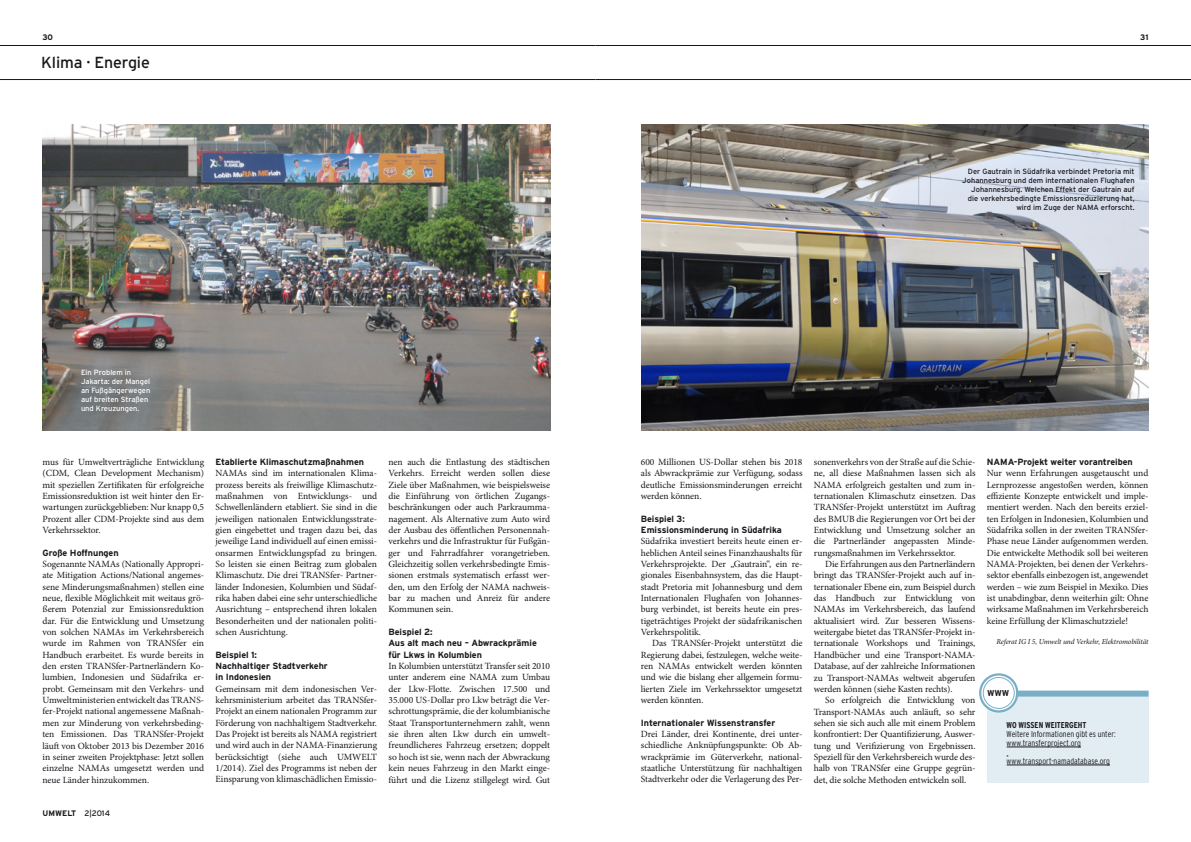
<style>
.page{position:relative;width:1191px;height:842px;background:#fff}
.page>*{position:absolute;margin:0;border:0;box-sizing:border-box;transform-origin:0 0}
.t1{font:16px "Interstate";letter-spacing:-.01em;color:#1a171c}
.t2{font:9.5px/11.3px "Minion Pro";letter-spacing:-.01em;color:#1a171c;text-align:justify}
.t3{font:700 9px/11.3px "Interstate";letter-spacing:-.005em;color:#1a171c}
.t4{font:300 condensed 8.5px/9px "Interstate";color:#1a171c}
.t5{font:700 condensed 8.5px "Interstate";color:#1a171c}
.t6{font:700 8.5px "Interstate";color:#1a171c}
.t7{font:700 8px "Interstate";color:#1a171c}
.t8{font:7.5px/9px "Interstate";color:#1a171c;text-align:right}
.t9{font:7.5px/9px "Interstate";color:#fff}
.t10{font:italic 7.5px "Minion Pro";letter-spacing:-.015em;color:#1a171c}
.s1{font-weight:400}
</style>
<div class="page">
<hr style="left:0;top:45px;width:595px;height:1px;background:#1a171c">
<hr style="left:595px;top:79px;width:596px;height:1px;background:#1a171c">
<hr style="left:595px;top:45px;width:596px;height:1px;background:#1a171c">
<hr style="left:0;top:79px;width:595px;height:1px;background:#1a171c">
<div style="left:986px;top:691px;width:162px;height:91px;background:#e1edf3"></div>
<div style="left:986px;top:691px;width:162px;height:6px;background:#78aec6"></div>
<svg style="left:981px;top:675px;width:35px;height:35px"></svg>
<div style="left:979px;top:673px;width:39px;height:39px;border:2px solid #78aec6;border-radius:50%"></div>
<div style="left:983px;top:677px;width:31px;height:32px;border:1px solid #78aec6;border-radius:50%"></div>
<hr style="left:1006px;top:747px;width:75px;height:1px;background:#1a171c">
<hr style="left:1006px;top:765px;width:104px;height:1px;background:#1a171c">
<img style="left:43px;top:125px;width:507px;height:306px">
<img style="left:641px;top:125px;width:507px;height:306px">
<p class="t7" style="left:43px;top:32px;width:12px">30</p>
<p class="t7" style="left:1140px;top:32px;width:10px">31</p>
<h1 class="t1" style="left:41px;top:53px;width:110px">Klima · Energie</h1>
<p class="t9" style="left:81px;top:368px;width:71px">Ein Problem in<br>Jakarta: der Mangel an Fußgängerwegen auf breiten Straßen und Kreuzungen.</p>
<p class="t2" style="left:43px;top:457px;width:163px">mus für Umweltverträgliche Entwicklung (CDM, Clean Development Mechanism) mit speziellen Zertifikaten für erfolgreiche Emissionsreduktion ist weit hinter den Er&shy;wartungen zurückgeblieben: Nur knapp 0,5<br>Prozent aller CDM-Projekte sind aus dem Verkehrssektor.</p>
<p class="t3" style="left:43px;top:547px;width:78px">Große Hoffnungen</p>
<p class="t2" style="left:43px;top:559px;width:163px">Sogenannte NAMAs (Nationally Appropri&shy;ate Mitigation Actions/National angemes&shy;sene Minderungsmaßnahmen) stellen eine neue, flexible Möglichkeit mit weitaus grö&shy;ßerem Potenzial zur Emissionsreduktion dar. Für die Entwicklung und Umsetzung von solchen NAMAs im Verkehrsbereich wurde im Rahmen von TRANSfer ein Handbuch erarbeitet. Es wurde bereits in den ersten TRANSfer-Partnerländern Ko&shy;lumbien, Indonesien und Südafrika er&shy;probt. Gemeinsam mit den Verkehrs- und Umweltministerien entwickelt das TRANS&shy;fer-Projekt national angemessene Maßnah&shy;men zur Minderung von verkehrsbeding&shy;ten Emissionen. Das TRANSfer-Projekt läuft von Oktober 2013 bis Dezember 2016 in seiner zweiten Projektphase: Jetzt sollen einzelne NAMAs umgesetzt werden und neue Länder hinzukommen.</p>
<p class="t7" style="left:43px;top:809px;width:69px">UMWELT <span class="s1">2|2014</span></p>
<p class="t3" style="left:215px;top:456px;width:150px">Etablierte Klimaschutzmaßnahmen</p>
<p class="t2" style="left:215px;top:468px;width:163px">NAMAs sind im internationalen Klima&shy;prozess bereits als freiwillige Klimaschutz&shy;maßnahmen von Entwicklungs- und Schwellenländern etabliert. Sie sind in die jeweiligen nationalen Entwicklungsstrate&shy;gien eingebettet und tragen dazu bei, das jeweilige Land individuell auf einen emissi&shy;onsarmen Entwicklungspfad zu bringen.<br>So leisten sie einen Beitrag zum globalen Klimaschutz. Die drei TRANSfer- Partner&shy;länder Indonesien, Kolumbien und Südaf&shy;rika haben dabei eine sehr unterschiedliche Ausrichtung – entsprechend ihren lokalen Besonderheiten und der nationalen politi&shy;schen Ausrichtung.</p>
<p class="t3" style="left:215px;top:649px;width:114px">Beispiel 1:<br>Nachhaltiger Stadtverkehr in I ndonesien</p>
<p class="t2" style="left:215px;top:683px;width:163px">Gemeinsam mit dem indonesischen Ver&shy;kehrsministerium arbeitet das TRANSfer-Projekt an einem nationalen Programm zur Förderung von nachhaltigem Stadtverkehr.<br>Das Projekt ist bereits als NAMA registriert und wird auch in der NAMA-Finanzierung berücksichtigt (siehe auch UMWELT 1/2014). Ziel des Programms ist neben der Einsparung von klimaschädlichen Emissio-</p>
<p class="t2" style="left:388px;top:457px;width:163px">nen auch die Entlastung des städtischen Verkehrs. Erreicht werden sollen diese Ziele über Maßnahmen, wie beispielsweise die Einführung von örtlichen Zugangs&shy;beschränkungen oder auch Parkraumma&shy;nagement. Als Alternative zum Auto wird der Ausbau des öffentlichen Personennah&shy;verkehrs und die Infrastruktur für Fußgän&shy;ger und Fahrradfahrer vorangetrieben.<br>Gleichzeitig sollen verkehrsbedingte Emis&shy;sionen erstmals systematisch erfasst wer&shy;den, um den Erfolg der NAMA nachweis&shy;bar zu machen und Anreiz für andere Kommunen sein.</p>
<p class="t3" style="left:388px;top:626px;width:150px">Beispiel 2:<br>Aus alt mach neu – Abwrackprämie für Lkws in Kolumbien</p>
<p class="t2" style="left:388px;top:661px;width:163px">In Kolumbien unterstützt Transfer seit 2010 unter anderem eine NAMA zum Umbau der Lkw-Flotte. Zwischen 17.500 und 35.000 US-Dollar pro Lkw beträgt die Ver&shy;schrottungsprämie, die der kolumbianische Staat Transportunternehmern zahlt, wenn sie ihren alten Lkw durch ein umwelt&shy;freundlicheres Fahrzeug ersetzen; doppelt so hoch ist sie, wenn nach der Abwrackung kein neues Fahrzeug in den Markt einge&shy;führt und die Lizenz stillgelegt wird. Gut</p>
<p class="t8" style="left:962px;top:167px;width:174px">Der Gautrain in Südafrika verbindet Pretoria mit Johannesburg und dem internationalen Flughafen Johannesburg. Welchen Effekt der Gautrain auf die verkehrsbedingte Emissionsreduzierung hat, wird im Zuge der NAMA erforscht.</p>
<p class="t2" style="left:641px;top:457px;width:163px">600 Millionen US-Dollar stehen bis 2018 als Abwrackprämie zur Verfügung, sodass deutliche Emissionsminderungen erreicht werden können.</p>
<p class="t3" style="left:641px;top:513px;width:142px">Beispiel 3:<br>Emissionsminderung in Südafrika</p>
<p class="t2" style="left:641px;top:536px;width:163px">Südafrika investiert bereits heute einen er&shy;heblichen Anteil seines Finanzhaushalts für Verkehrsprojekte. Der „Gautrain“, ein re&shy;gionales Eisenbahnsystem, das die Haupt&shy;stadt Pretoria mit Johannesburg und dem Internationalen Flughafen von Johannes&shy;burg verbindet, ist bereits heute ein pres&shy;tigeträchtiges Projekt der südafrikanischen Verkehrspolitik.</p>
<p class="t2" style="left:641px;top:638px;width:163px;text-indent:11px">Das TRANSfer-Projekt unterstützt die Regierung dabei, festzulegen, welche weite&shy;ren NAMAs entwickelt werden könnten und wie die bislang eher allgemein formu&shy;lierten Ziele im Verkehrssektor umgesetzt werden könnten.</p>
<p class="t3" style="left:641px;top:717px;width:136px">I nternationaler Wissenstransfer</p>
<p class="t2" style="left:641px;top:729px;width:163px">Drei Länder, drei Kontinente, drei unter&shy;schiedliche Anknüpfungspunkte: Ob Ab&shy;wrackprämie im Güterverkehr, national&shy;staatliche Unterstützung für nachhaltigen Stadtverkehr oder die Verlagerung des Per-</p>
<p class="t2" style="left:814px;top:457px;width:163px">sonenverkehrs von der Straße auf die Schie&shy;ne, all diese Maßnahmen lassen sich als NAMA erfolgreich gestalten und zum in&shy;ternationalen Klimaschutz einsetzen. Das TRANSfer-Projekt unterstützt im Auftrag des BMUB die Regierungen vor Ort bei der Entwicklung und Umsetzung solcher an die Partnerländer angepassten Minde&shy;rungsmaßnahmen im Verkehrssektor.</p>
<p class="t2" style="left:814px;top:559px;width:163px;text-indent:11px">Die Erfahrungen aus den Partnerländern bringt das TRANSfer-Projekt auch auf in&shy;ternationaler Ebene ein, zum Beispiel durch das Handbuch zur Entwicklung von NAMAs im Verkehrsbereich, das laufend aktualisiert wird. Zur besseren Wissens&shy;weitergabe bietet das TRANSfer-Projekt in&shy;ternationale Workshops und Trainings, Handbücher und eine Transport-NAMA-Database, auf der zahlreiche Informationen zu Transport-NAMAs weltweit abgerufen werden können (siehe Kasten rechts).</p>
<p class="t2" style="left:814px;top:695px;width:163px;text-indent:11px">So erfolgreich die Entwicklung von Transport-NAMAs auch anläuft, so sehr sehen sie sich auch alle mit einem Problem konfrontiert: Der Quantifizierung, Auswer&shy;tung und Verifizierung von Ergebnissen.<br>Speziell für den Verkehrsbereich wurde des&shy;halb von TRANSfer eine Gruppe gegrün&shy;det, die solche Methoden entwickeln soll.</p>
<p class="t3" style="left:986px;top:456px;width:148px">NAMA-Projekt weiter vorantreiben</p>
<p class="t2" style="left:986px;top:468px;width:163px">Nur wenn Erfahrungen ausgetauscht und Lernprozesse angestoßen werden, können effiziente Konzepte entwickelt und imple&shy;mentiert werden. Nach den bereits erziel&shy;ten Erfolgen in Indonesien, Kolumbien und Südafrika sollen in der zweiten TRANSfer-Phase neue Länder aufgenommen werden.<br>Die entwickelte Methodik soll bei weiteren NAMA-Projekten, bei denen der Verkehrs&shy;sektor ebenfalls einbezogen ist, angewendet werden – wie zum Beispiel in Mexiko. Dies ist unabdingbar, denn weiterhin gilt: Ohne wirksame Maßnahmen im Verkehrsbereich keine Erfüllung der Klimaschutzziele!</p>
<p class="t10" style="left:996px;top:637px;width:154px">Referat IG I 5, Umwelt und Verkehr, Elektromobilität</p>
<p class="t6" style="left:987px;top:689px;width:9px">www</p>
<p class="t5" style="left:1006px;top:720px;width:81px">WO WISSEN WEITERGEHT</p>
<p class="t4" style="left:1006px;top:729px;width:111px">Weitere Informationen gibt es unter: www.transferproject.org</p>
<p class="t4" style="left:1006px;top:756px;width:105px">www.transport-namadatabase.org</p>
</div>
